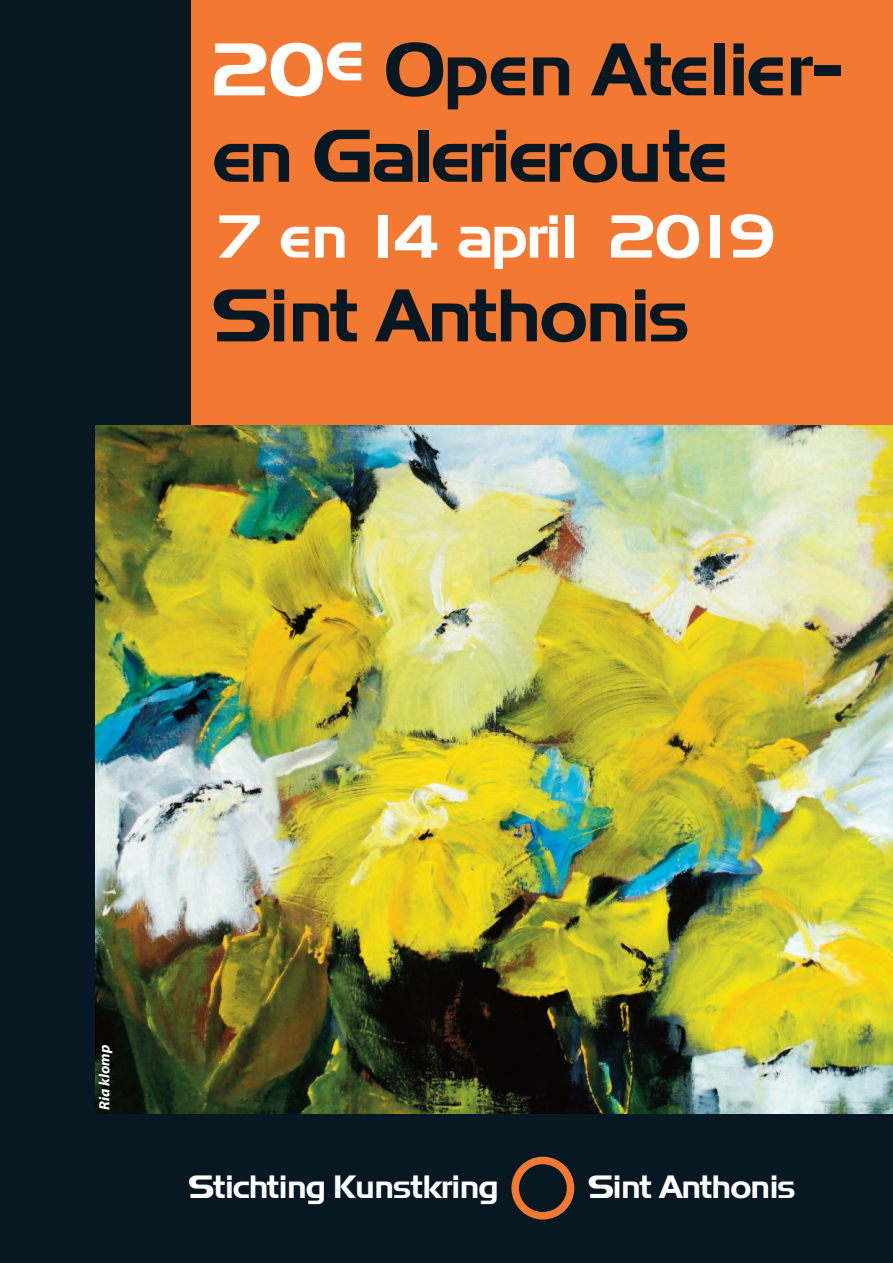
<style>
.page{position:relative;width:893px;height:1263px;background:#fff}
.page>*{position:absolute;margin:0;border:0;box-sizing:border-box;transform-origin:0 0}
.t1{font:72px/86.4px "Longview";color:#071822}
.t2{font:58.5px "Longview";color:#fff}
.t3{font:31.2px "Longview";color:#fff}
.t4{font:italic 700 15px "Myriad Pro";color:#fff}
.s1{color:#fff}
</style>
<div class="page">
<div style="left:0;top:0;width:191px;height:1263px;background:#071822"></div>
<img style="left:96px;top:425px;width:797px;height:689px">
<div style="left:191px;top:0;width:702px;height:425px;background:#f37932"></div>
<div style="left:0;top:1114px;width:893px;height:149px;background:#071822"></div>
<svg style="left:511px;top:1157px;width:63px;height:62px"></svg>
<p class="t1" style="left:212px;top:27px;width:632px"><span class="s1">20</span><sup>e</sup> Open Atelier&shy;en Galerieroute</p>
<p class="t2" style="left:216px;top:203px;width:560px">7 en 14 april 2019</p>
<p class="t1" style="left:212px;top:273px;width:479px">Sint Anthonis</p>
<p class="t4" style="left:99px;top:1110px;width:67px;rotate:-90deg">Ria klomp</p>
<p class="t3" style="left:188px;top:1168px;width:311px">Stichting Kunstkring</p>
<p class="t3" style="left:588px;top:1168px;width:209px">Sint Anthonis</p>
</div>
